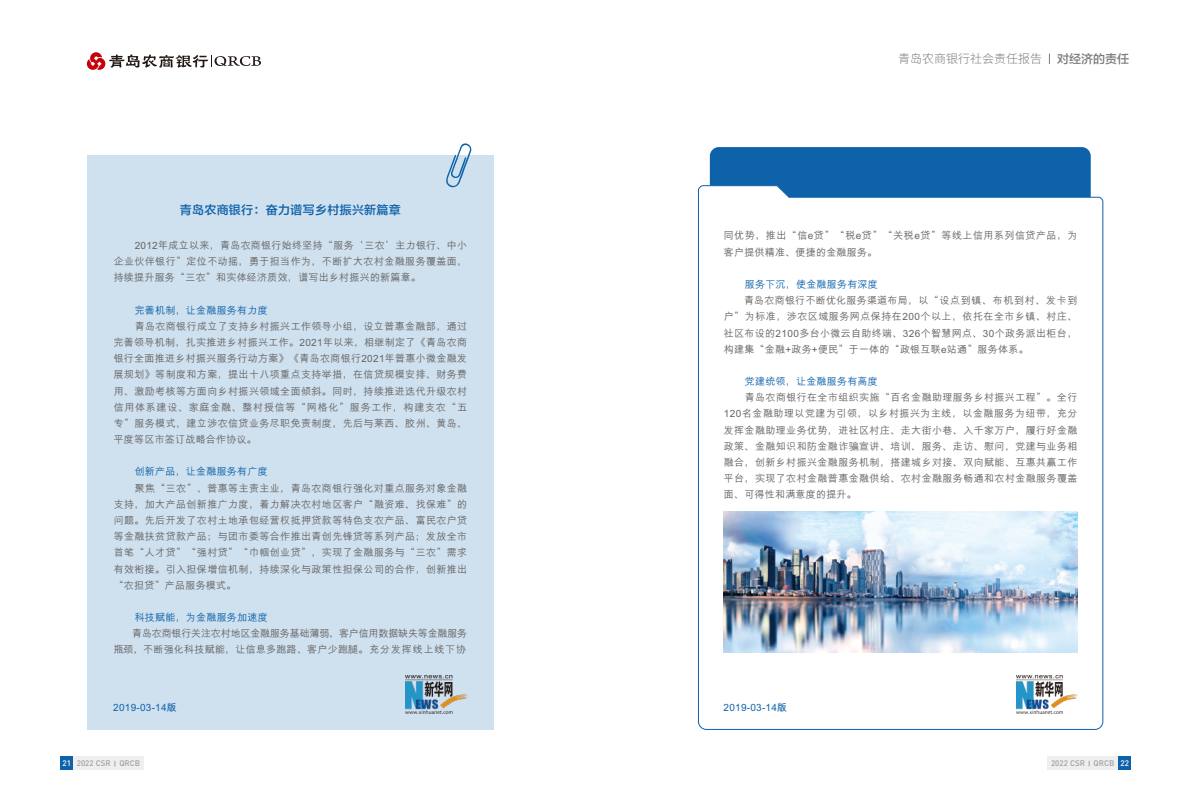
<style>
.page{position:relative;width:1191px;height:808px;background:#fff}
.page>*{position:absolute;margin:0;border:0;box-sizing:border-box;transform-origin:0 0}
.t1{font:12px "FZLTZHJW GB1 0";letter-spacing:.025em;color:#0e62aa}
.t2{font:300 12px "Source Han Sans CN";color:#7d7d7d}
.t3{font:12px "FZLTZHJW GB1 0";color:#7d7d7d}
.t4{font:500 10px/16.2px "M Hei PRC";letter-spacing:.035em;color:#656464;text-align:justify}
.t5{font:500 10px/16.2px "M Hei PRC";letter-spacing:-.015em;color:#656464;text-align:right}
.t6{font:500 10px "M Hei PRC";letter-spacing:.025em;color:#0e62aa}
.t7{font:700 10px "M Hei PRC";letter-spacing:.025em;color:#0e62aa}
.t8{font:500 8px "DIN";color:#9fa0a0}
.s1{color:#fff}
</style>
<div class="page">
<div style="left:87px;top:155px;width:406px;height:575px;background:#cfe0ee"></div>
<div style="left:710px;top:147px;width:380px;height:57px;background:#0e62aa;border-radius:9px"></div>
<svg style="left:698px;top:185px;width:405px;height:545px"></svg>
<div style="left:60px;top:757px;width:13px;height:13px;background:#0e62aa"></div>
<div style="left:73px;top:757px;width:71px;height:13px;background:#efefef"></div>
<div style="left:1117px;top:757px;width:14px;height:13px;background:#0e62aa"></div>
<div style="left:1047px;top:757px;width:70px;height:13px;background:#efefef"></div>
<svg style="left:87px;top:52px;width:174px;height:18px"></svg>
<svg style="left:446px;top:143px;width:26px;height:45px"></svg>
<img style="left:406px;top:675px;width:61px;height:39px">
<img style="left:1016px;top:675px;width:61px;height:39px">
<img style="left:724px;top:511px;width:353px;height:141px">
<p class="t1" style="left:180px;top:204px;width:223px">青岛农商银行：奋力谱写乡村振兴新篇章</p>
<p class="t4" style="left:114px;top:237px;width:355px;text-indent:21px">2012年成立以来，青岛农商银行始终坚持“服务‘三农’主力银行、中小企业伙伴银行”定位不动摇，勇于担当作为，不断扩大农村金融服务覆盖面，持续提升服务“三农”和实体经济质效，谱写出乡村振兴的新篇章。</p>
<p class="t6" style="left:135px;top:304px;width:135px">完善机制，让金融服务有力度</p>
<p class="t4" style="left:114px;top:318px;width:355px;text-indent:21px">青岛农商银行成立了支持乡村振兴工作领导小组，设立普惠金融部，通过完善领导机制，扎实推进乡村振兴工作。2021年以来，相继制定了《青岛农商银行全面推进乡村振兴服务行动方案》《青岛农商银行2021年普惠小微金融发展规划》等制度和方案，提出十八项重点支持举措，在信贷规模安排、财务费用、激励考核等方面向乡村振兴领域全面倾斜。同时，持续推进迭代升级农村信用体系建设、家庭金融、整村授信等“网格化”服务工作，构建支农“五专”服务模式，建立涉农信贷业务尽职免责制度，先后与莱西、胶州、黄岛、平度等区市签订战略合作协议。</p>
<p class="t6" style="left:135px;top:466px;width:135px">创新产品，让金融服务有广度</p>
<p class="t4" style="left:114px;top:480px;width:355px;text-indent:21px">聚焦“三农”、普惠等主责主业，青岛农商银行强化对重点服务对象金融支持，加大产品创新推广力度，着力解决农村地区客户“融资难、找保难”的问题。先后开发了农村土地承包经营权抵押贷款等特色支农产品、富民农户贷等金融扶贫贷款产品；与团市委等合作推出青创先锋贷等系列产品；发放全市首笔“人才贷”“强村贷”“巾帼创业贷”，实现了金融服务与“三农”需求有效衔接。引入担保增信机制，持续深化与政策性担保公司的合作，创新推出“农担贷”产品服务模式。</p>
<p class="t6" style="left:135px;top:612px;width:135px">科技赋能，为金融服务加速度</p>
<p class="t5" style="left:114px;top:626px;width:355px">青岛农商银行关注农村地区金融服务基础薄弱、客户信用数据缺失等金融服务<br>瓶颈，不断强化科技赋能，让信息多跑路、客户少跑腿。充分发挥线上线下协</p>
<p class="t7" style="left:113px;top:702px;width:65px">2019-03-14版</p>
<p class="t2" style="left:898px;top:52px;width:146px">青岛农商银行社会责任报告</p>
<p class="t3" style="left:1057px;top:52px;width:73px">对经济的责任</p>
<p class="t4" style="left:724px;top:228px;width:355px">同优势，推出“信e贷”“税e贷”“关税e贷”等线上信用系列信贷产品，为客户提供精准、便捷的金融服务。</p>
<p class="t6" style="left:745px;top:279px;width:134px">服务下沉，使金融服务有深度</p>
<p class="t4" style="left:724px;top:293px;width:355px;text-indent:20px">青岛农商银行不断优化服务渠道布局，以“设点到镇、布机到村、发卡到户”为标准，涉农区域服务网点保持在200个以上，依托在全市乡镇、村庄、社区布设的2100多台小微云自助终端、326个智慧网点、30个政务派出柜台，构建集“金融+政务+便民”于一体的“政银互联e站通”服务体系。</p>
<p class="t6" style="left:745px;top:376px;width:134px">党建统领，让金融服务有高度</p>
<p class="t4" style="left:724px;top:390px;width:355px;text-indent:21px">青岛农商银行在全市组织实施“百名金融助理服务乡村振兴工程”。全行120名金融助理以党建为引领，以乡村振兴为主线，以金融服务为纽带，充分发挥金融助理业务优势，进社区村庄、走大街小巷、入千家万户，履行好金融政策、金融知识和防金融诈骗宣讲、培训、服务、走访、慰问，党建与业务相融合，创新乡村振兴金融服务机制，搭建城乡对接、双向赋能、互惠共赢工作平台，实现了农村金融普惠金融供给、农村金融服务畅通和农村金融服务覆盖面、可得性和满意度的提升。</p>
<p class="t7" style="left:723px;top:702px;width:65px">2019-03-14版</p>
<p class="t8" style="left:63px;top:758px;width:79px"><span class="s1">21</span> 2022 CSR QRCB</p>
<p class="t8" style="left:1051px;top:758px;width:80px">2022 CSR QRCB <span class="s1">22</span></p>
</div>
